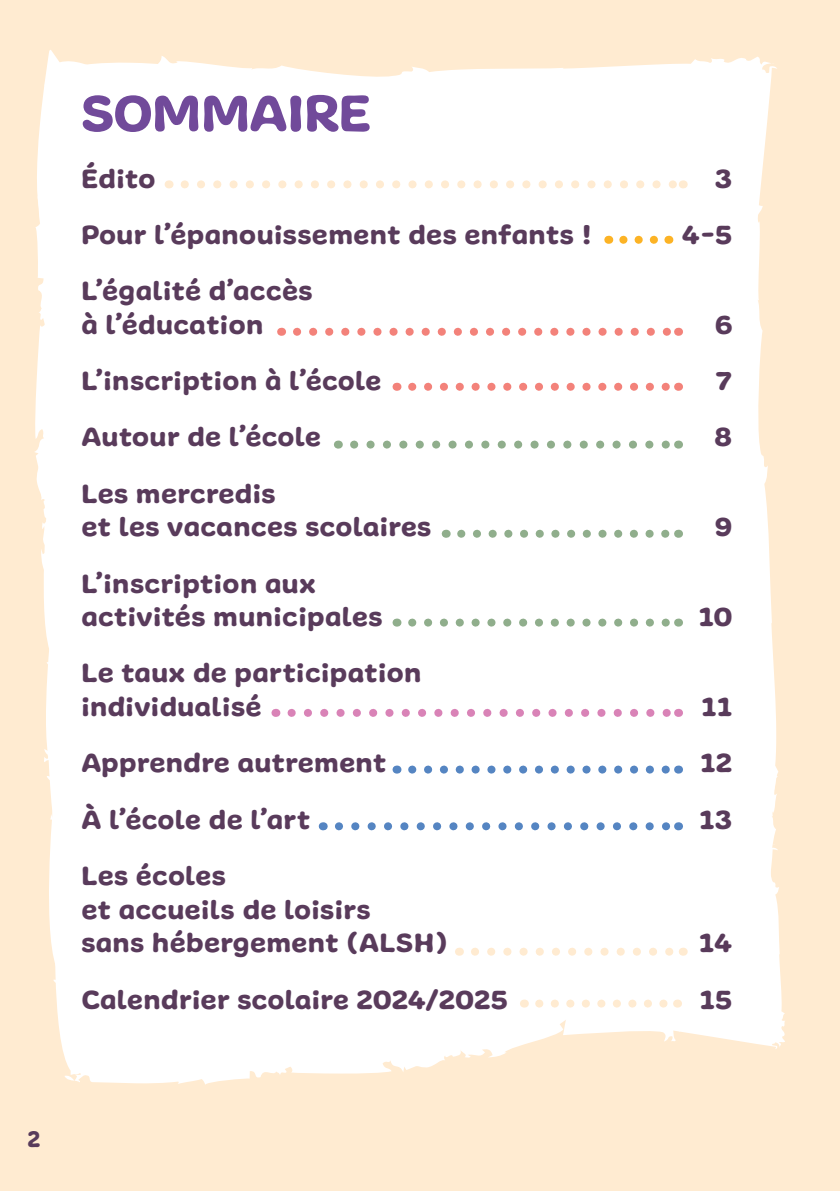
<style>
.page{position:relative;width:840px;height:1191px;background:#fff}
.page>*{position:absolute;margin:0;border:0;box-sizing:border-box;transform-origin:0 0}
.titre{font:54px "Freude";letter-spacing:-.01em;color:#714a9a;scale:1.1 1}
.t1{font:28px/33.6px "Freude";letter-spacing:.02em;color:#593b5b;scale:1.1 1}
.pagination{font:24px "Freude";color:#593b5b}
</style>
<div class="page">
<div style="left:0;top:0;width:839px;height:1191px;background:#ffebd1"></div>
<svg style="left:35px;top:275px;width:35px;height:483px;fill:#fff"></svg>
<div style="left:70px;top:292px;width:532px;height:164px;background:#fff"></div>
<div style="left:35px;top:456px;width:567px;height:229px;background:#fff"></div>
<div style="left:45px;top:562px;width:557px;height:196px;background:#fff"></div>
<div style="left:75px;top:275px;width:527px;height:166px;background:#fff"></div>
<div style="left:126px;top:275px;width:58px;height:90px;background:#fff"></div>
<svg style="left:35px;top:50px;width:741px;height:225px;fill:#fff"></svg>
<div style="left:47px;top:618px;width:555px;height:140px;background:#fff"></div>
<svg style="left:602px;top:75px;width:174px;height:683px;background:#fefcfa"></svg>
<div style="left:44px;top:758px;width:571px;height:223px;background:#fff"></div>
<svg style="left:54px;top:835px;width:561px;height:250px;background:#fffdfb"></svg>
<svg style="left:615px;top:724px;width:170px;height:325px;background:#fefcfa"></svg>
<svg style="left:354px;top:440px;width:315px;height:8px;background:#d5e0d3"></svg>
<svg style="left:291px;top:709px;width:378px;height:8px;background:#f0cee3"></svg>
<svg style="left:412px;top:618px;width:258px;height:8px;background:#d3dfd2"></svg>
<svg style="left:677px;top:618px;width:5px;height:8px"></svg>
<svg style="left:412px;top:765px;width:258px;height:8px;background:#bccfe7"></svg>
<svg style="left:539px;top:999px;width:130px;height:8px"></svg>
<svg style="left:474px;top:947px;width:200px;height:8px"></svg>
<svg style="left:339px;top:822px;width:330px;height:8px;background:#bdd0e7"></svg>
<svg style="left:461px;top:530px;width:209px;height:8px;background:#d2ded0"></svg>
<div style="left:184px;top:117px;width:545px;height:281px;background:#fff"></div>
<p class="titre" style="left:81px;top:80px;width:265px">SOMMAIRE</p>
<p class="t1" style="left:81px;top:162px;width:69px">Édito</p>
<p class="t1" style="left:714px;top:162px;width:17px">3</p>
<p class="t1" style="left:81px;top:218px;width:465px">Pour l’épanouissement des enfants !</p>
<p class="t1" style="left:681px;top:218px;width:47px">4-5</p>
<p class="t1" style="left:81px;top:274px;width:211px">L’égalité d’accès à l’éducation</p>
<p class="t1" style="left:714px;top:308px;width:17px">6</p>
<p class="t1" style="left:81px;top:364px;width:274px">L’inscription à l’école</p>
<p class="t1" style="left:716px;top:364px;width:16px">7</p>
<p class="t1" style="left:81px;top:420px;width:219px">Autour de l’école</p>
<p class="t1" style="left:714px;top:420px;width:17px">8</p>
<p class="t1" style="left:81px;top:477px;width:319px">Les mercredis<br>et les vacances scolaires</p>
<p class="t1" style="left:714px;top:510px;width:17px">9</p>
<p class="t1" style="left:81px;top:567px;width:275px">L’inscription aux activités municipales</p>
<p class="t1" style="left:81px;top:657px;width:310px">Le taux de participation individualisé</p>
<p class="t1" style="left:698px;top:600px;width:31px">10</p>
<p class="t1" style="left:701px;top:690px;width:29px">11</p>
<p class="t1" style="left:81px;top:746px;width:278px">Apprendre autrement</p>
<p class="t1" style="left:700px;top:746px;width:30px">12</p>
<p class="t1" style="left:81px;top:803px;width:209px">À l’école de l’art</p>
<p class="t1" style="left:699px;top:803px;width:31px">13</p>
<p class="t1" style="left:81px;top:859px;width:334px">Les écoles<br>et accueils de loisirs<br>sans hébergement (ALSH)</p>
<p class="t1" style="left:699px;top:926px;width:31px">14</p>
<p class="t1" style="left:81px;top:982px;width:389px">Calendrier scolaire 2024/2025</p>
<p class="t1" style="left:699px;top:982px;width:30px">15</p>
<p class="pagination" style="left:28px;top:1124px;width:14px">2</p>
</div>
